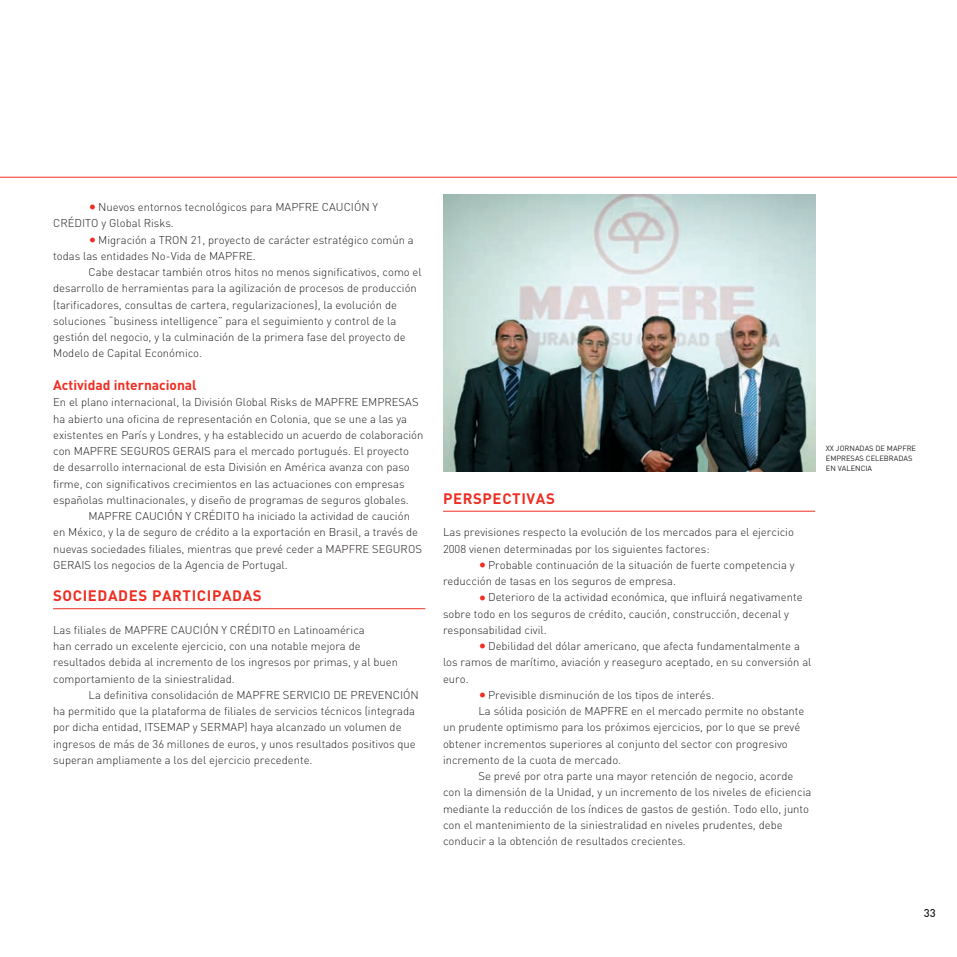
<style>
.page{position:relative;width:957px;height:957px;background:#fff}
.page>*{position:absolute;margin:0;border:0;box-sizing:border-box;transform-origin:0 0}
.t1{font:700 15px "DIN";letter-spacing:.04em;color:#ee2e22}
.t2{font:700 13.75px "DIN";color:#ee2e22}
.t3{font:300 11.25px/16.2px "DIN";color:#231f20}
.t4{font:500 11.25px "DIN";color:#231f20}
.t5{font:7.5px/10px "DIN";color:#231f20}
.s1{font-size:15px;color:#ee2e22}
</style>
<div class="page">
<hr style="left:0;top:177px;width:957px;height:1px;background:#ee2e22">
<hr style="left:53px;top:608px;width:372px;height:1px;background:#ee2e22">
<hr style="left:443px;top:511px;width:372px;height:1px;background:#ee2e22">
<img style="left:443px;top:195px;width:372px;height:276px">
<p class="t3" style="left:89px;top:199px;width:210px"><span class="s1">•</span>N uevos entornos tecnológicos para MAPFREC</p>
<p class="t3" style="left:329px;top:199px;width:13px">AUCIÓNY</p>
<p class="t3" style="left:53px;top:215px;width:7px">CRÉDITO</p>
<p class="t3" style="left:101px;top:215px;width:74px">y Global Risks.</p>
<p class="t3" style="left:89px;top:231px;width:74px"><span class="s1">•</span>M igración a TRON</p>
<p class="t3" style="left:53px;top:231px;width:362px;text-indent:138px">21, proyecto de carácter estratégico común a todas las entidades No-Vida de MAPFRE</p>
<p class="t3" style="left:253px;top:248px;width:4px">.</p>
<p class="t3" style="left:89px;top:264px;width:335px">Cabe destacar también otros hitos no menos significativos, como el</p>
<p class="t3" style="left:53px;top:280px;width:365px">desarrollo de herramientas para la agilización de procesos de producción</p>
<p class="t3" style="left:53px;top:296px;width:345px">(tarificadores, consultas de cartera, regularizaciones), la evolución de</p>
<p class="t3" style="left:53px;top:313px;width:345px">soluciones “business intelligence” para el seguimiento y control de la</p>
<p class="t3" style="left:53px;top:329px;width:354px">gestión del negocio, y la culminación de la primera fase del proyecto de</p>
<p class="t3" style="left:53px;top:345px;width:151px">Modelo de Capital Económico.</p>
<p class="t2" style="left:53px;top:376px;width:145px">Actividad internacional</p>
<p class="t3" style="left:53px;top:394px;width:286px">En el plano internacional, la División Global Risks de MAPFREEMPRES</p>
<p class="t3" style="left:53px;top:394px;width:372px;text-indent:352px">AS ha abierto una oficina de representación en Colonia, que se une a las ya existentes en París y Londres, y ha establecido un acuerdo de colaboración con MAPFRESE</p>
<p class="t3" style="left:134px;top:443px;width:14px">GUROS</p>
<p class="t3" style="left:173px;top:443px;width:238px">GERAIS para el mercado portugués. El proyecto</p>
<p class="t3" style="left:53px;top:459px;width:358px">de desarrollo internacional de esta División en América avanza con paso</p>
<p class="t3" style="left:53px;top:475px;width:353px">firme, con significativos crecimientos en las actuaciones con empresas</p>
<p class="t3" style="left:53px;top:491px;width:357px">españolas multinacionales, y diseño de programas de seguros globales.</p>
<p class="t3" style="left:89px;top:508px;width:23px">MAPFREC</p>
<p class="t3" style="left:142px;top:508px;width:14px">AUCIÓNYCRÉDITO</p>
<p class="t3" style="left:53px;top:508px;width:366px;text-indent:189px">ha iniciado la actividad de caución en México, y la de seguro de crédito a la exportación en Brasil, a través de nuevas sociedades filiales, mientras que prevé ceder a MAPFRESE</p>
<p class="t3" style="left:385px;top:540px;width:14px">GUROS</p>
<p class="t3" style="left:53px;top:556px;width:236px">GERAIS los negocios de la Agencia de Portugal.</p>
<h1 class="t1" style="left:53px;top:586px;width:210px">SOCIEDADES PARTICIPADAS</h1>
<p class="t3" style="left:53px;top:621px;width:95px">Las filiales de MAPFREC</p>
<p class="t3" style="left:178px;top:621px;width:14px">AUCIÓNYCRÉDITO</p>
<p class="t3" style="left:278px;top:621px;width:88px">en Latinoamérica</p>
<p class="t3" style="left:53px;top:638px;width:309px">han cerrado un excelente ejercicio, con una notable mejora de</p>
<p class="t3" style="left:53px;top:654px;width:346px">resultados debida al incremento de los ingresos por primas, y al buen</p>
<p class="t3" style="left:53px;top:670px;width:183px">comportamiento de la siniestralidad.</p>
<p class="t3" style="left:89px;top:686px;width:171px">La definitiva consolidación de MAPFRESERVICIODEPREVENCIÓN</p>
<p class="t3" style="left:53px;top:703px;width:363px">ha permitido que la plataforma de filiales de servicios técnicos (integrada</p>
<p class="t3" style="left:53px;top:719px;width:95px">por dicha entidad, ITSEM</p>
<p class="t3" style="left:176px;top:719px;width:29px">AP y SERM</p>
<p class="t3" style="left:53px;top:719px;width:364px;text-indent:177px">AP) haya alcanzado un volumen de ingresos de más de 36 millones de euros, y unos resultados positivos que superan ampliamente a los del ejercicio precedente.</p>
<h1 class="t1" style="left:443px;top:488px;width:113px">PERSPECTIVAS</h1>
<p class="t3" style="left:443px;top:524px;width:352px">Las previsiones respecto la evolución de los mercados para el ejercicio<br>2008 vienen determinadas por los siguientes factores:</p>
<p class="t3" style="left:443px;top:556px;width:353px;text-indent:35px"><span class="s1">•</span>Probable continuación de la situación de fuerte competencia y reducción de tasas en los seguros de empresa.</p>
<p class="t3" style="left:443px;top:589px;width:361px;text-indent:35px"><span class="s1">•</span>Deterioro de la actividad económica, que influirá negativamente sobre todo en los seguros de crédito, caución, construcción, decenal y responsabilidad civil.</p>
<p class="t3" style="left:443px;top:638px;width:370px;text-indent:35px"><span class="s1">•</span>Debilidad del dólar americano, que afecta fundamentalmente a los ramos de marítimo, aviación y reaseguro aceptado, en su conversión al euro.</p>
<p class="t3" style="left:478px;top:686px;width:237px"><span class="s1">•</span>Previsible disminución de los tipos de interés.<br>La sólida posición de MAPFRE</p>
<p class="t3" style="left:443px;top:703px;width:363px;text-indent:188px">en el mercado permite no obstante un prudente optimismo para los próximos ejercicios, por lo que se prevé obtener incrementos superiores al conjunto del sector con progresivo incremento de la cuota de mercado.</p>
<p class="t3" style="left:443px;top:768px;width:370px;text-indent:35px">Se prevé por otra parte una mayor retención de negocio, acorde con la dimensión de la U nidad, y un incremento de los niveles de eficiencia mediante la reducción de los índices de gastos de gestión. Todo ello, junto con el mantenimiento de la siniestralidad en niveles prudentes, debe conducir a la obtención de resultados crecientes.</p>
<p class="t5" style="left:826px;top:443px;width:20px">XX JORNADAS</p>
<p class="t5" style="left:875px;top:443px;width:42px">DE MAPFRE</p>
<p class="t5" style="left:826px;top:453px;width:46px">EMPRESAS CELEBRADAS<br>EN VALENCIA</p>
<p class="t4" style="left:923px;top:906px;width:13px">33</p>
</div>
